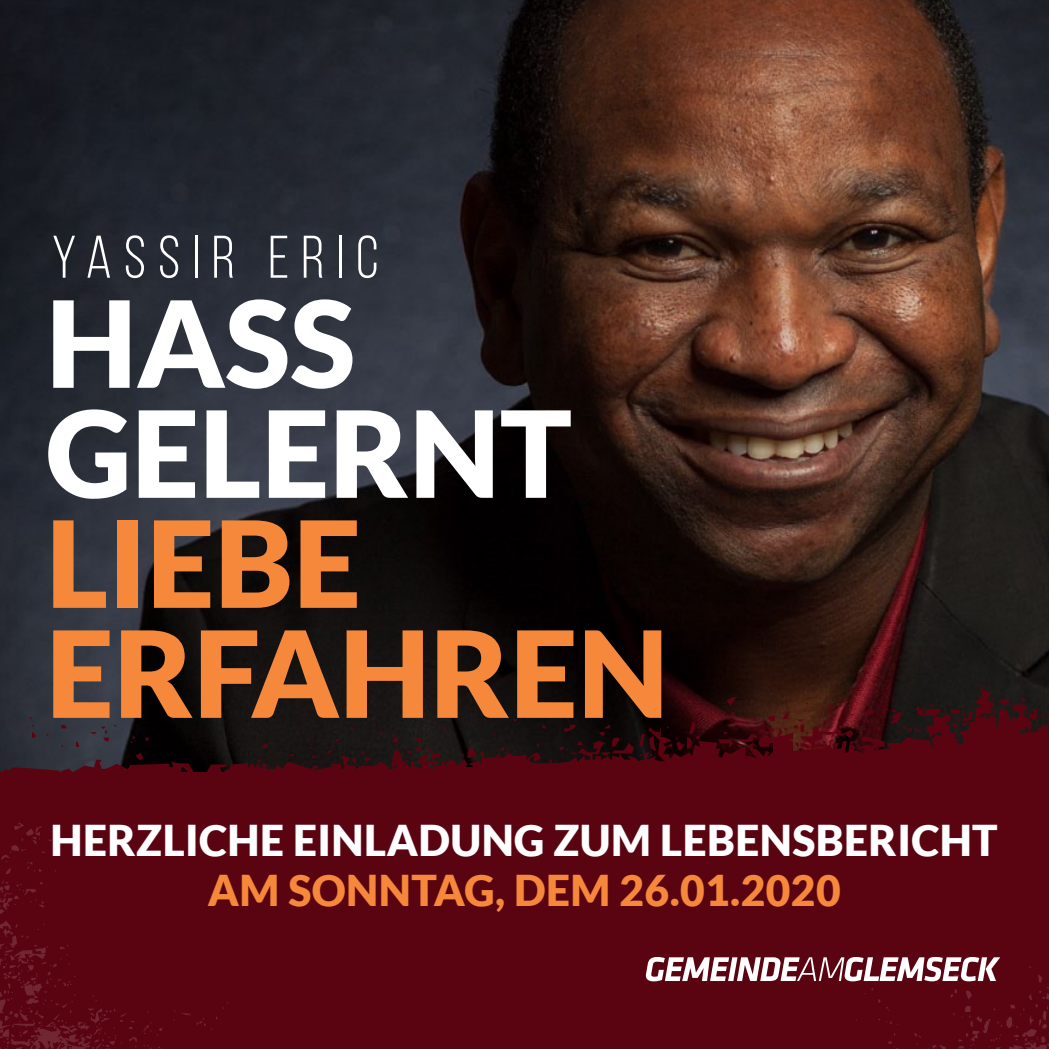
<style>
.page{position:relative;width:1049px;height:1049px;background:#5a0411}
.page>*{position:absolute;margin:0;border:0;box-sizing:border-box;transform-origin:0 0}
.t1{font:900 120px "Lato";color:#f5883b}
.t2{font:900 120px "Lato";color:#fff}
.t3{font:60px "Bebas Neue";letter-spacing:.2em;color:#fff}
.t4{font:900 42.5px "Lato";letter-spacing:.01em;color:#fff}
.t5{font:900 42.5px "Lato";letter-spacing:.01em;color:#f5883b}
</style>
<div class="page">
<img style="left:0;top:0;width:1049px;height:679px">
<svg style="left:0;top:822px;width:228px;height:227px"></svg>
<svg style="left:646px;top:957px;width:403px;height:92px"></svg>
<svg style="left:0;top:679px;width:1049px;height:93px"></svg>
<p class="t3" style="left:52px;top:225px;width:328px">YASSIR ERIC</p>
<p class="t2" style="left:46px;top:274px;width:311px">HASS</p>
<p class="t2" style="left:46px;top:384px;width:527px">GELERNT</p>
<p class="t1" style="left:46px;top:494px;width:317px">LIEBE</p>
<p class="t1" style="left:46px;top:604px;width:624px">ERFAHREN</p>
<p class="t4" style="left:51px;top:816px;width:948px">HERZLICHE EINLADUNG ZUM LEBENSBERICHT</p>
<p class="t5" style="left:208px;top:866px;width:634px">AM SONNTAG, DEM 26.01.2020</p>
</div>
